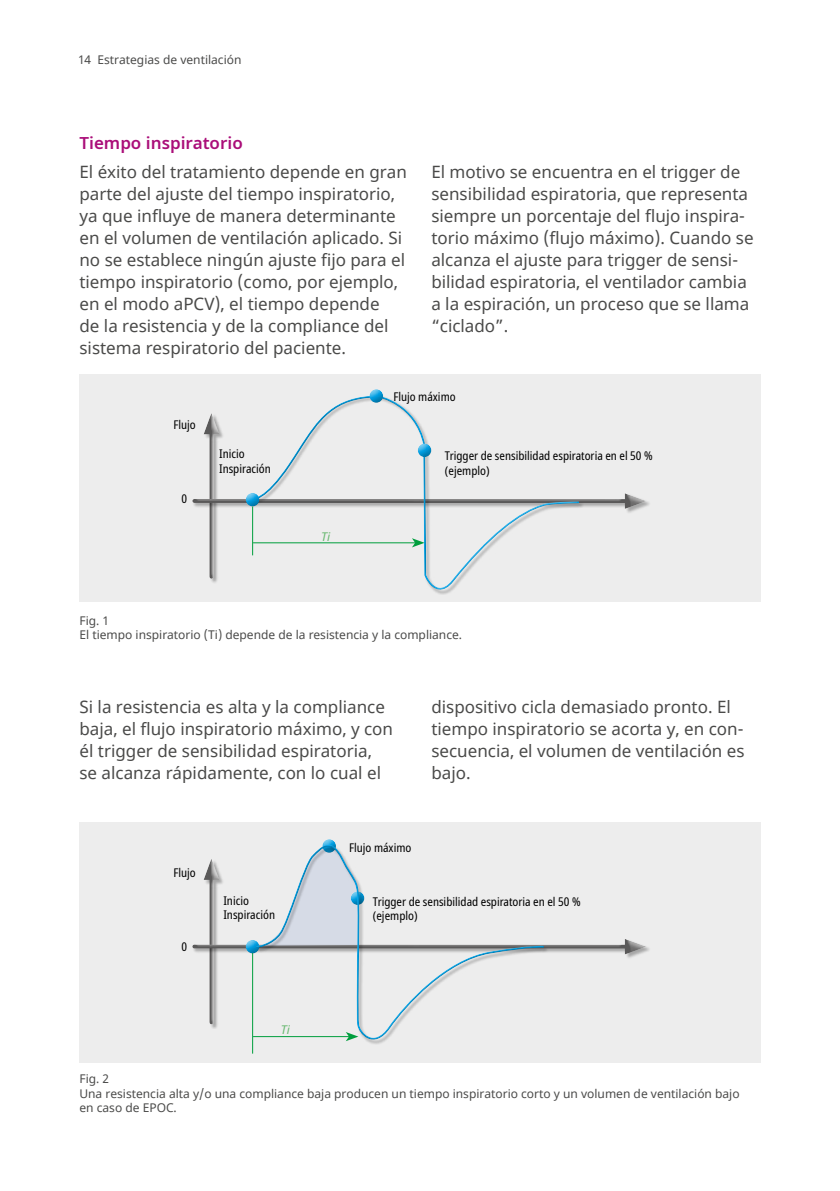
<style>
.page{position:relative;width:840px;height:1191px;background:#fff}
.page>*{position:absolute;margin:0;border:0;box-sizing:border-box;transform-origin:0 0}
.t1{font:17px/22px "Noto Sans";color:#4a4a49}
.t2{font:600 17px "Noto Sans";color:#aa0e79}
.t3{font:12px/14.4px "Noto Sans";color:#4a4a49}
.t4{font:condensed 12px/14.4px "Noto Sans";color:#000}
.t5{font:italic 12px "Noto Sans";color:#67b86f}
</style>
<div class="page">
<div style="left:79px;top:374px;width:681px;height:227px;background:#ededed"></div>
<div style="left:79px;top:822px;width:681px;height:241px;background:#ededed"></div>
<div style="left:202px;top:411px;width:20px;height:170px;background:#000;opacity:.2"></div>
<div style="left:202px;top:857px;width:20px;height:170px;background:#000;opacity:.2"></div>
<div style="left:192px;top:493px;width:459px;height:21px;background:#000;opacity:.3"></div>
<div style="left:191px;top:492px;width:451px;height:20px;background:#000;opacity:.2"></div>
<div style="left:192px;top:939px;width:459px;height:21px;background:#000;opacity:.3"></div>
<div style="left:191px;top:938px;width:451px;height:19px;background:#000;opacity:.2"></div>
<div style="left:251px;top:395px;width:333px;height:200px;background:#ededed"></div>
<div style="left:249px;top:396px;width:332px;height:195px;background:#000;opacity:.2"></div>
<div style="left:368px;top:388px;width:18px;height:16px;background:#000;opacity:.3"></div>
<div style="left:416px;top:440px;width:18px;height:14px;background:#fff;opacity:.75"></div>
<div style="left:416px;top:443px;width:18px;height:15px;background:#000;opacity:.3"></div>
<div style="left:245px;top:489px;width:18px;height:15px;background:#ededed"></div>
<div style="left:245px;top:492px;width:18px;height:15px;background:#000;opacity:.3"></div>
<hr style="left:253px;top:542px;width:162px;height:1px;background:#009e3d">
<svg style="left:411px;top:538px;width:13px;height:9px"></svg>
<hr style="left:253px;top:1036px;width:96px;height:1px;background:#009e3d">
<hr style="left:252px;top:506px;width:1px;height:49px;background:#009e3d">
<hr style="left:252px;top:952px;width:1px;height:101px;background:#009e3d">
<div style="left:321px;top:838px;width:18px;height:15px;background:#000;opacity:.3"></div>
<div style="left:245px;top:936px;width:18px;height:14px;background:#ededed"></div>
<div style="left:245px;top:939px;width:18px;height:15px;background:#000;opacity:.3"></div>
<div style="left:256px;top:845px;width:293px;height:200px;background:#000;opacity:.3"></div>
<div style="left:255px;top:841px;width:292px;height:197px;background:#ededed"></div>
<div style="left:255px;top:846px;width:292px;height:193px;background:#000;opacity:.2"></div>
<p class="t3" style="left:78px;top:53px;width:165px">14 Estrategias de ventilación</p>
<p class="t2" style="left:79px;top:130px;width:165px">Tiempo inspiratorio</p>
<p class="t1" style="left:79px;top:161px;width:329px">El éxito del tratamiento depende en gran parte del ajuste del tiempo inspiratorio, ya que influye de manera determinante en el volumen de ventilación aplicado. Si no se establece ningún ajuste fijo para el tiempo inspiratorio (como, por ejemplo, en el modo aPCV), el tiempo depende<br>de la resistencia y de la compliance del sistema respiratorio del paciente.</p>
<p class="t1" style="left:431px;top:161px;width:323px">El motivo se encuentra en el trigger de sensibilidad espiratoria, que representa siempre un porcentaje del flujo inspira&shy;torio máximo (flujo máximo). Cuando se alcanza el ajuste para trigger de sensi&shy;bilidad espiratoria, el ventilador cambia a la espiración, un proceso que se llama “ciclado”.</p>
<p class="t4" style="left:173px;top:418px;width:24px">Flujo</p>
<p class="t4" style="left:181px;top:492px;width:7px">0</p>
<p class="t4" style="left:219px;top:447px;width:53px">Inicio<br>Inspiración</p>
<p class="t5" style="left:321px;top:528px;width:11px">Ti</p>
<p class="t4" style="left:393px;top:389px;width:64px">Flujo máximo</p>
<p class="t4" style="left:444px;top:449px;width:209px">Trigger de sensibilidad espiratoria en el 50 % (ejemplo)</p>
<p class="t3" style="left:79px;top:613px;width:384px">Fig. 1<br>El tiempo inspiratorio (Ti) depende de la resistencia y la compliance.</p>
<p class="t1" style="left:79px;top:696px;width:315px">Si la resistencia es alta y la compliance baja, el flujo inspiratorio máximo, y con él trigger de sensibilidad espiratoria, se alcanza rápidamente, con lo cual el</p>
<p class="t1" style="left:431px;top:696px;width:314px">dispositivo cicla demasiado pronto. El tiempo inspiratorio se acorta y, en con&shy;secuencia, el volumen de ventilación es bajo.</p>
<p class="t4" style="left:173px;top:865px;width:24px">Flujo</p>
<p class="t4" style="left:181px;top:940px;width:7px">0</p>
<p class="t4" style="left:223px;top:893px;width:53px">Inicio<br>Inspiración</p>
<p class="t5" style="left:281px;top:1020px;width:11px">Ti</p>
<p class="t4" style="left:349px;top:840px;width:64px">Flujo máximo</p>
<p class="t4" style="left:372px;top:894px;width:209px">Trigger de sensibilidad espiratoria en el 50 % (ejemplo)</p>
<p class="t3" style="left:79px;top:1072px;width:661px">Fig. 2<br>Una resistencia alta y/o una compliance baja producen un tiempo inspiratorio corto y un volumen de ventilación bajo en caso de EPOC.</p>
</div>
